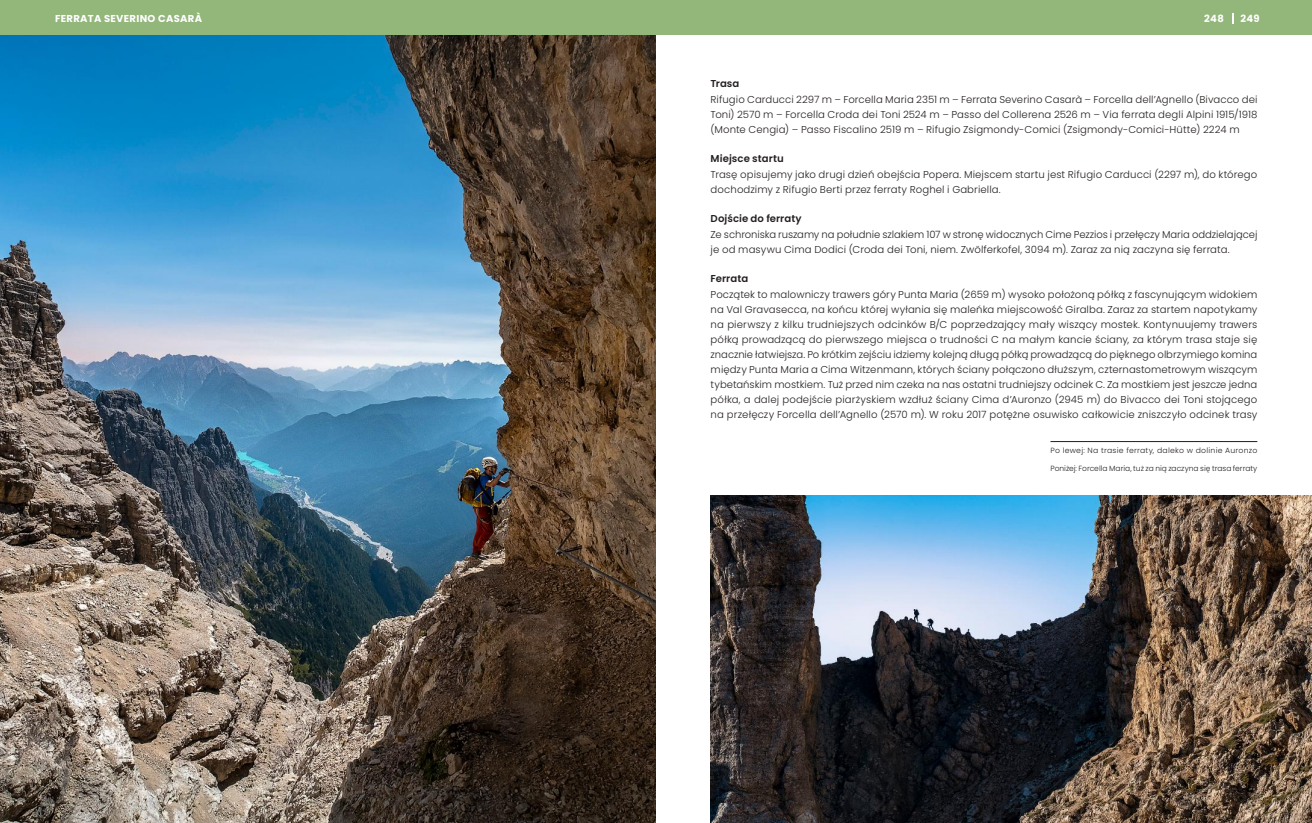
<style>
.page{position:relative;width:1312px;height:823px;background:#fff}
.page>*{position:absolute;margin:0;border:0;box-sizing:border-box;transform-origin:0 0}
.t1{font:300 10px/15px "Poppins";letter-spacing:.015em;color:#241f1f;text-align:justify}
.t2{font:600 10px "Poppins";color:#241f1f}
.t3{font:700 10px "Poppins";letter-spacing:.03em;color:#fff}
.t4{font:300 7.5px "Poppins";color:#241f1f}
</style>
<div class="page">
<img style="left:0;top:34px;width:656px;height:788px">
<div style="left:0;top:0;width:1311px;height:34px;background:#93b67a"></div>
<hr style="left:1050px;top:441px;width:206px;height:1px;background:#241f1f">
<img style="left:710px;top:495px;width:601px;height:327px">
<p class="t3" style="left:55px;top:13px;width:148px">FERRATA SEVERINO CASARÀ</p>
<p class="t3" style="left:1203px;top:13px;width:21px">248</p>
<p class="t3" style="left:1240px;top:13px;width:21px">249</p>
<p class="t2" style="left:710px;top:78px;width:30px">Trasa</p>
<p class="t1" style="left:710px;top:92px;width:548px">Rifugio Carducci 2297 m – Forcella Maria 2351 m – Ferrata Severino Casarà – Forcella dell’Agnello (Bivacco dei Toni) 2570 m – Forcella Croda dei Toni 2524 m – Passo del Collerena 2526 m – Via ferrata degli Alpini 1915/1918 (Monte Cengia) – Passo Fiscalino 2519 m – Rifugio Zsigmondy-Comici (Zsigmondy-Comici-Hütte) 2224 m</p>
<p class="t2" style="left:710px;top:153px;width:75px">Miejsce startu</p>
<p class="t1" style="left:710px;top:167px;width:548px">Trasę opisujemy jako drugi dzień obejścia Popera. Miejscem startu jest Rifugio Carducci (2297 m), do którego dochodzimy z Rifugio Berti przez ferraty Roghel i Gabriella.</p>
<p class="t2" style="left:710px;top:213px;width:93px">Dojście do ferraty</p>
<p class="t1" style="left:710px;top:227px;width:548px">Ze schroniska ruszamy na południe szlakiem 107 w stronę widocznych Cime Pezzios i przełęczy Maria oddzielającej je od masywu Cima Dodici (Croda dei Toni, niem. Zwölferkofel, 3094 m). Zaraz za nią zaczyna się ferrata.</p>
<p class="t2" style="left:710px;top:273px;width:39px">Ferrata</p>
<p class="t1" style="left:710px;top:287px;width:548px">Początek to malowniczy trawers góry Punta Maria (2659 m) wysoko położoną półką z fascynującym widokiem na Val Gravasecca, na końcu której wyłania się maleńka miejscowość Giralba. Zaraz za startem napotykamy na pierwszy z kilku trudniejszych odcinków B/C poprzedzający mały wiszący mostek. Kontynuujemy trawers półką prowadzącą do pierwszego miejsca o trudności C na małym kancie ściany, za którym trasa staje się znacznie łatwiejsza. Po krótkim zejściu idziemy kolejną długą półką prowadzącą do pięknego olbrzymiego komina między Punta Maria a Cima Witzenmann, których ściany połączono dłuższym, czternastometrowym wiszącym tybetańskim mostkiem. Tuż przed nim czeka na nas ostatni trudniejszy odcinek C. Za mostkiem jest jeszcze jedna półka, a dalej podejście piarżyskiem wzdłuż ściany Cima d’Auronzo (2945 m) do Bivacco dei Toni stojącego na przełęczy Forcella dell’Agnello (2570 m). W roku 2017 potężne osuwisko całkowicie zniszczyło odcinek trasy</p>
<p class="t4" style="left:1050px;top:445px;width:208px">Po lewej: Na trasie ferraty, daleko w dolinie Auronzo</p>
<p class="t4" style="left:1050px;top:463px;width:208px">Poniżej: Forcella Maria, tuż za nią zaczyna się trasa ferraty</p>
</div>
